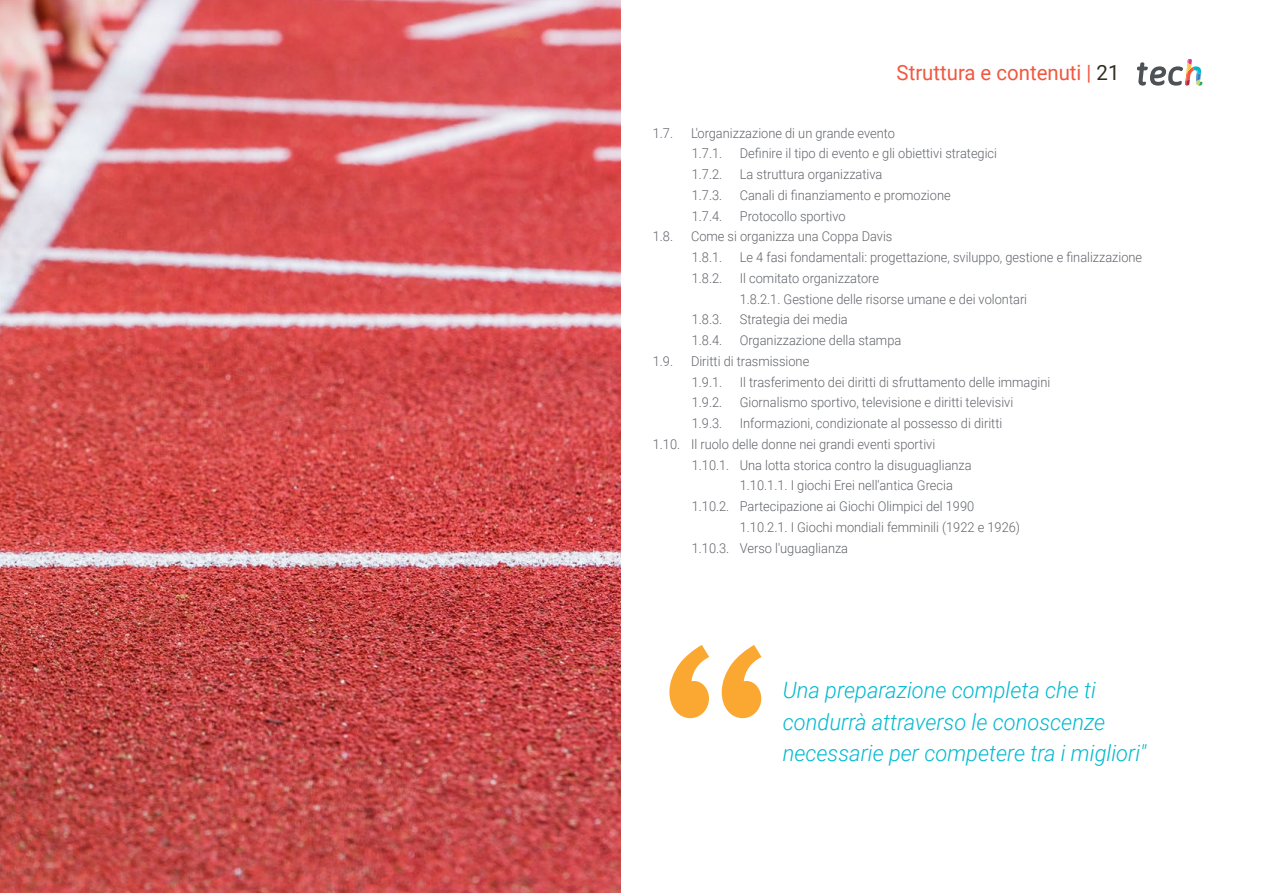
<style>
.page{position:relative;width:1263px;height:893px;background:#fff}
.page>*{position:absolute;margin:0;border:0;box-sizing:border-box;transform-origin:0 0}
.t1{font:italic 300 22.5px/31.5px "Roboto";color:#00bacf}
.t2{font:21px "Roboto";color:#f1583f}
.t3{font:300 13.5px/20.7px "Roboto";color:#61646a;scale:.95 1}
.s1{color:#312e20}
</style>
<div class="page">
<img style="left:0;top:0;width:621px;height:893px">
<svg style="left:1137px;top:59px;width:65px;height:27px"></svg>
<svg style="left:669px;top:645px;width:92px;height:73px"></svg>
<h2 class="t2" style="left:897px;top:57px;width:224px">Struttura e contenuti | <span class="s1">21</span></h2>
<p class="t3" style="left:653px;top:122px;width:23px">1.7.</p>
<p class="t3" style="left:691px;top:122px;width:216px">L'organizzazione di un grande evento<br>1.7.1.</p>
<p class="t3" style="left:740px;top:143px;width:272px">Definire il tipo di evento e gli obiettivi strategici</p>
<p class="t3" style="left:692px;top:164px;width:34px">1.7.2.</p>
<p class="t3" style="left:740px;top:164px;width:152px">La struttura organizzativa</p>
<p class="t3" style="left:692px;top:184px;width:34px">1.7.3.</p>
<p class="t3" style="left:740px;top:184px;width:223px">Canali di finanziamento e promozione</p>
<p class="t3" style="left:692px;top:205px;width:34px">1.7.4.</p>
<p class="t3" style="left:740px;top:205px;width:113px">Protocollo sportivo</p>
<p class="t3" style="left:653px;top:226px;width:23px">1.8.</p>
<p class="t3" style="left:691px;top:226px;width:213px">Come si organizza una Coppa Davis<br>1.8.1.</p>
<p class="t3" style="left:740px;top:247px;width:425px">Le 4 fasi fondamentali: progettazione, sviluppo, gestione e finalizzazione</p>
<p class="t3" style="left:692px;top:267px;width:34px">1.8.2.</p>
<p class="t3" style="left:740px;top:267px;width:304px">Il comitato organizzatore<br>1.8.2.1. Gestione delle risorse umane e dei volontari</p>
<p class="t3" style="left:692px;top:309px;width:34px">1.8.3.</p>
<p class="t3" style="left:740px;top:309px;width:115px">Strategia dei media</p>
<p class="t3" style="left:692px;top:330px;width:34px">1.8.4.</p>
<p class="t3" style="left:740px;top:330px;width:172px">Organizzazione della stampa</p>
<p class="t3" style="left:653px;top:350px;width:23px">1.9.</p>
<p class="t3" style="left:691px;top:350px;width:126px">Diritti di trasmissione<br>1.9.1.</p>
<p class="t3" style="left:740px;top:371px;width:328px">Il trasferimento dei diritti di sfruttamento delle immagini</p>
<p class="t3" style="left:692px;top:392px;width:34px">1.9.2.</p>
<p class="t3" style="left:740px;top:392px;width:289px">Giornalismo sportivo, televisione e diritti televisivi</p>
<p class="t3" style="left:692px;top:413px;width:34px">1.9.3.</p>
<p class="t3" style="left:740px;top:413px;width:278px">Informazioni, condizionate al possesso di diritti</p>
<p class="t3" style="left:653px;top:433px;width:299px">1.10. Il ruolo delle donne nei grandi eventi sportivi</p>
<p class="t3" style="left:692px;top:454px;width:296px">1.10.1. Una lotta storica contro la disuguaglianza</p>
<p class="t3" style="left:740px;top:475px;width:226px">1.10.1.1. I giochi Erei nell'antica Grecia</p>
<p class="t3" style="left:692px;top:496px;width:299px">1.10.2. Partecipazione ai Giochi Olimpici del 1990</p>
<p class="t3" style="left:740px;top:516px;width:297px">1.10.2.1. I Giochi mondiali femminili (1922 e 1926)</p>
<p class="t3" style="left:692px;top:537px;width:166px">1.10.3. Verso l'uguaglianza</p>
<h1 class="t1" style="left:783px;top:674px;width:365px">Una preparazione completa che ti condurrà attraverso le conoscenze necessarie per competere tra i migliori"</h1>
</div>
